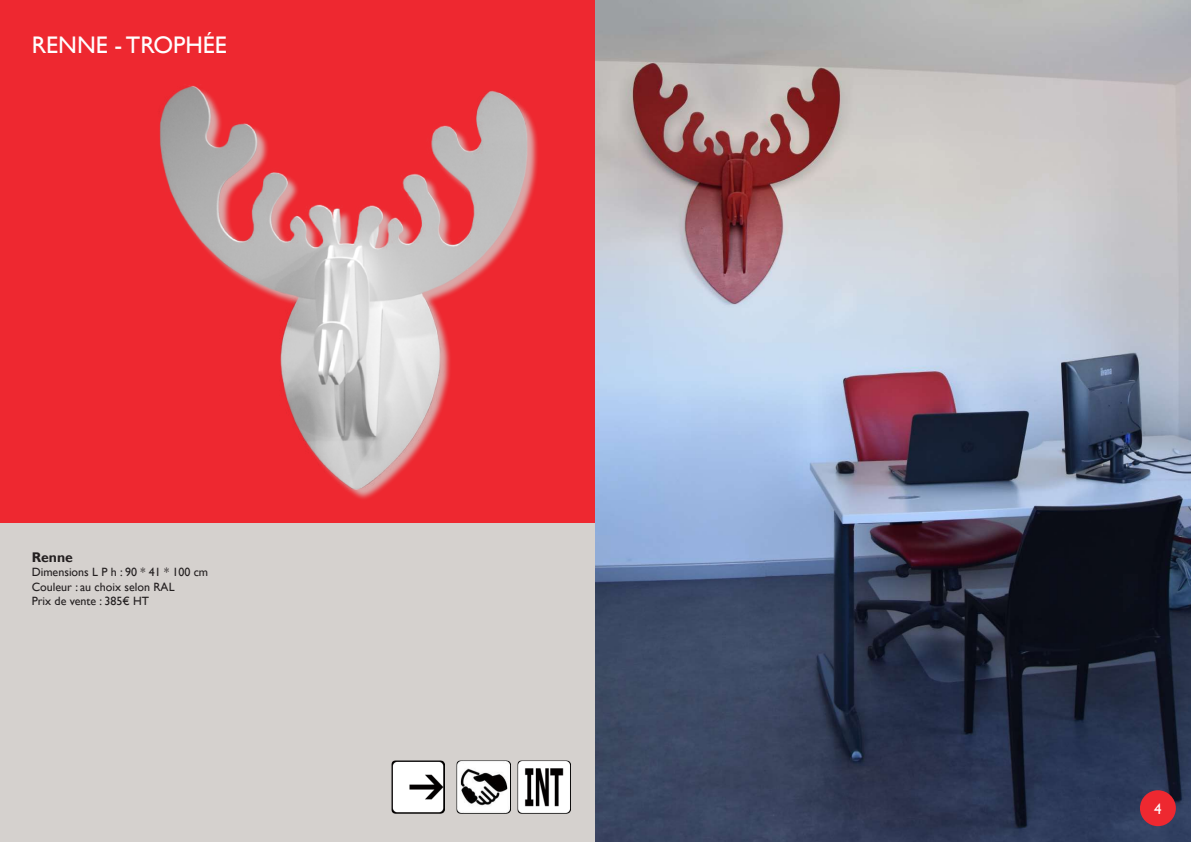
<style>
.page{position:relative;width:1191px;height:842px;background:#fff}
.page>*{position:absolute;margin:0;border:0;box-sizing:border-box;transform-origin:0 0}
.t1{font:24px "Gill Sans";color:#fff}
.t2{font:15px "Gill Sans";color:#fff}
.t3{font:700 14px "Gill Sans";color:#231f20}
.t4{font:12px/14.4px "Gill Sans";color:#231f20}
</style>
<div class="page">
<div style="left:0;top:0;width:595px;height:523px;background:#ee2830"></div>
<div style="left:0;top:523px;width:595px;height:319px;background:#d5d1ce"></div>
<img style="left:595px;top:0;width:596px;height:842px">
<img style="left:517px;top:760px;width:53px;height:54px">
<img style="left:391px;top:760px;width:54px;height:54px">
<img style="left:457px;top:760px;width:53px;height:54px">
<img style="left:160px;top:85px;width:377px;height:414px">
<div style="left:1140px;top:790px;width:35px;height:36px;background:#ee2830;border-radius:50%"></div>
<h1 class="t1" style="left:32px;top:31px;width:197px">RENN E - TROPHÉE</h1>
<p class="t3" style="left:32px;top:549px;width:43px">Renne</p>
<p class="t4" style="left:32px;top:565px;width:178px">Dimensions L P h : 90 * 41 * 100 cm<br>Couleur : au choix selon RAL<br>Prix de vente : 385€ HT</p>
<p class="t2" style="left:1154px;top:800px;width:9px">4</p>
</div>
